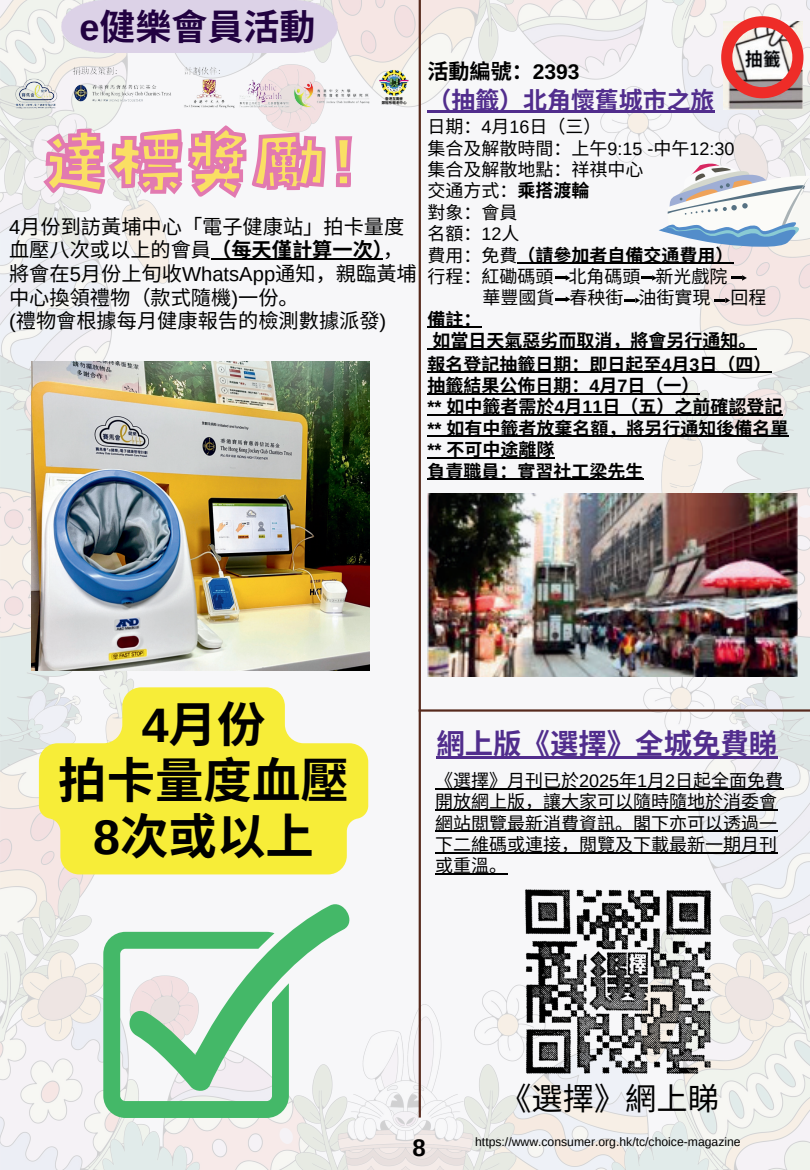
<style>
.page{position:relative;width:810px;height:1170px;background:#fff}
.page>*{position:absolute;margin:0;border:0;box-sizing:border-box;transform-origin:0 0}
.t1{font:79.35px "Canva Sugar Cube TC";color:#fadf64}
.t2{font:700 48.45px/55.9px "Noto Sans CJ Ksc";color:#000;text-align:center}
.t3{font:700 36px "Noto Sans CJ Ksc";color:#220241}
.t4{font:31.2px "Noto Sans CJ Ksc";color:#000}
.t5{font:700 28.5px "Noto Sans CJ Ksc";color:#512d8d}
.t6{font:700 24px "Noto Sans CJ Ksc";color:#512d8d}
.t7{font:700 24px "Arimo";color:#000}
.t8{font:700 21px "Noto Sans CJ Ksc";color:#000}
.t9{font:20.25px/23.7px "Noto Sans CJ Ksc";color:#000}
.t10{font:18px/21.3px "Noto Sans CJ Ksc";color:#000}
.t11{font:700 18px/21.3px "Noto Sans CJ Ksc";color:#000}
.t12{font:12.15px "Arimo";color:#000}
.t13{font:700 3.6px/4.2px "Noto Sans CJ Ksc";color:#000;text-align:center}
.s1{font-family:"Arimo"}
.s2{font-weight:700}
.s3{font-weight:400}
</style>
<div class="page">
<img style="left:0;top:0;width:810px;height:1170px">
<img style="left:31px;top:361px;width:339px;height:309px">
<svg style="left:103px;top:932px;width:186px;height:186px;background:#7eca96"></svg>
<svg style="left:129px;top:904px;width:220px;height:187px"></svg>
<img style="left:6px;top:65px;width:369px;height:44px">
<img style="left:378px;top:70px;width:31px;height:27px">
<div style="left:62px;top:0;width:275px;height:53px;background:#dcd2e7"></div>
<hr style="left:419px;top:0;width:2px;height:1118px;background:#572a1d">
<hr style="left:518px;top:263px;width:216px;height:1px;background:#000">
<hr style="left:427px;top:327px;width:55px;height:1px;background:#000">
<hr style="left:432px;top:348px;width:325px;height:1px;background:#000">
<img style="left:723px;top:98px;width:80px;height:12px">
<svg style="left:721px;top:16px;width:83px;height:82px"></svg>
<svg style="left:555px;top:275px;width:15px;height:6px"></svg>
<svg style="left:641px;top:275px;width:16px;height:6px"></svg>
<svg style="left:731px;top:275px;width:16px;height:6px"></svg>
<svg style="left:625px;top:298px;width:15px;height:5px"></svg>
<img style="left:427px;top:493px;width:374px;height:184px">
<svg style="left:659px;top:161px;width:151px;height:97px"></svg>
<svg style="left:40px;top:124px;width:314px;height:101px"></svg>
<svg style="left:39px;top:687px;width:329px;height:187px;background:#f6ed5c"></svg>
<hr style="left:211px;top:258px;width:172px;height:1px;background:#000">
<hr style="left:427px;top:111px;width:288px;height:2px;background:#512d8d">
<hr style="left:427px;top:372px;width:345px;height:1px;background:#000">
<hr style="left:427px;top:393px;width:273px;height:1px;background:#000">
<hr style="left:427px;top:415px;width:356px;height:1px;background:#000">
<hr style="left:427px;top:436px;width:362px;height:1px;background:#000">
<hr style="left:427px;top:457px;width:128px;height:1px;background:#000">
<hr style="left:427px;top:479px;width:217px;height:1px;background:#000">
<svg style="left:714px;top:298px;width:16px;height:5px"></svg>
<svg style="left:555px;top:297px;width:15px;height:5px"></svg>
<hr style="left:436px;top:756px;width:341px;height:2px;background:#512d8d">
<hr style="left:435px;top:788px;width:348px;height:1px;background:#000">
<hr style="left:435px;top:809px;width:342px;height:2px;background:#000">
<hr style="left:435px;top:831px;width:342px;height:1px;background:#000">
<hr style="left:435px;top:852px;width:342px;height:1px;background:#000">
<hr style="left:435px;top:874px;width:72px;height:1px;background:#000">
<img style="left:517px;top:878px;width:208px;height:201px">
<hr style="left:419px;top:709px;width:391px;height:3px;background:#572a1d">
<h3 class="t3" style="left:79px;top:6px;width:238px"><span class="s1">e</span>健樂會員活動</h3>
<h1 class="t1" style="left:39px;top:105px;width:325px">達標獎勵!</h1>
<p class="t13" style="left:382px;top:97px;width:26px">香港互勵會<br>鄭裕彤敬老中心</p>
<p class="t9" style="left:9px;top:215px;width:409px"><span class="s1">4</span>月份到訪黃埔中心「電子健康站」拍卡量度血壓八次或以上的會員<span class="s2">（每天僅計算一次）</span>，將會在<span class="s1">5</span>月份上旬收<span class="s1">WhatsApp</span>通知，親臨黃埔中心換領禮物（款式隨機<span class="s1">)</span>一份。<br><span class="s1">(</span>禮物會根據每月健康報告的檢測數據派發<span class="s1">)</span></p>
<p class="t8" style="left:427px;top:60px;width:154px">活動編號：<span class="s1">2393</span></p>
<h3 class="t6" style="left:427px;top:86px;width:289px">（抽籤）北角懷舊城市之旅</h3>
<p class="t10" style="left:427px;top:116px;width:176px">日期：<span class="s1">4</span>月 <span class="s1">16</span>日（三）</p>
<p class="t10" style="left:427px;top:138px;width:309px">集合及解散時間：上午<span class="s1">9:15 -</span>中午<span class="s1">12:30</span></p>
<p class="t10" style="left:427px;top:159px;width:216px">集合及解散地點：祥祺中心</p>
<p class="t10" style="left:427px;top:181px;width:164px">交通方式：<span class="s2">乘搭渡輪</span></p>
<p class="t10" style="left:427px;top:202px;width:91px">對象：會員</p>
<p class="t10" style="left:427px;top:223px;width:92px">名額：<span class="s1">12</span>人</p>
<p class="t11" style="left:427px;top:245px;width:308px"><span class="s3">費用：免費</span>（請參加者自備交通費用）</p>
<p class="t10" style="left:427px;top:266px;width:302px">行程：紅磡碼頭 北角碼頭 新光戲院</p>
<p class="t10" style="left:483px;top:287px;width:286px">華豐國貨 春秧街 油街實現 回程</p>
<p class="t11" style="left:427px;top:309px;width:331px">備註：<br>如當日天氣惡劣而取消，將會另行通知。</p>
<p class="t11" style="left:427px;top:354px;width:363px">報名登記抽籤日期：即日起至<span class="s1">4</span>月<span class="s1">3</span>日（四）抽籤結果公佈日期：<span class="s1">4</span>月 <span class="s1">7</span>日（一）<br><span class="s1">**</span> 如中籤者需於<span class="s1">4</span>月 <span class="s1">11</span>日（五）之前確認登記<span class="s1">**</span> 如有中籤者放棄名額，將另行通知後備名單<span class="s1">**</span> 不可中途離隊<br>負責職員：實習社工梁先生</p>
<h2 class="t2" style="left:58px;top:697px;width:292px"><span class="s1">4</span>月份<br>拍卡量度血壓<br><span class="s1">8</span>次或以上</h2>
<h3 class="t5" style="left:436px;top:727px;width:343px">網上版《選擇》全城免費睇</h3>
<p class="t10" style="left:435px;top:770px;width:350px">《選擇》月刊已於<span class="s1">2025</span>年<span class="s1">1</span>月 <span class="s1">2</span>日起全面免費開放網上版，讓大家可以隨時隨地於消委會網站閲覽最新消費資訊。閣下亦可以透過一下二維碼或連接，閲覽及下載最新一期月刊或重溫。</p>
<h3 class="t4" style="left:500px;top:1081px;width:220px">《選擇》網上睇</h3>
<h3 class="t7" style="left:413px;top:1132px;width:15px">8</h3>
<p class="t12" style="left:475px;top:1134px;width:267px">https://www.consumer.org.hk/tc/choice-magazine</p>
</div>
